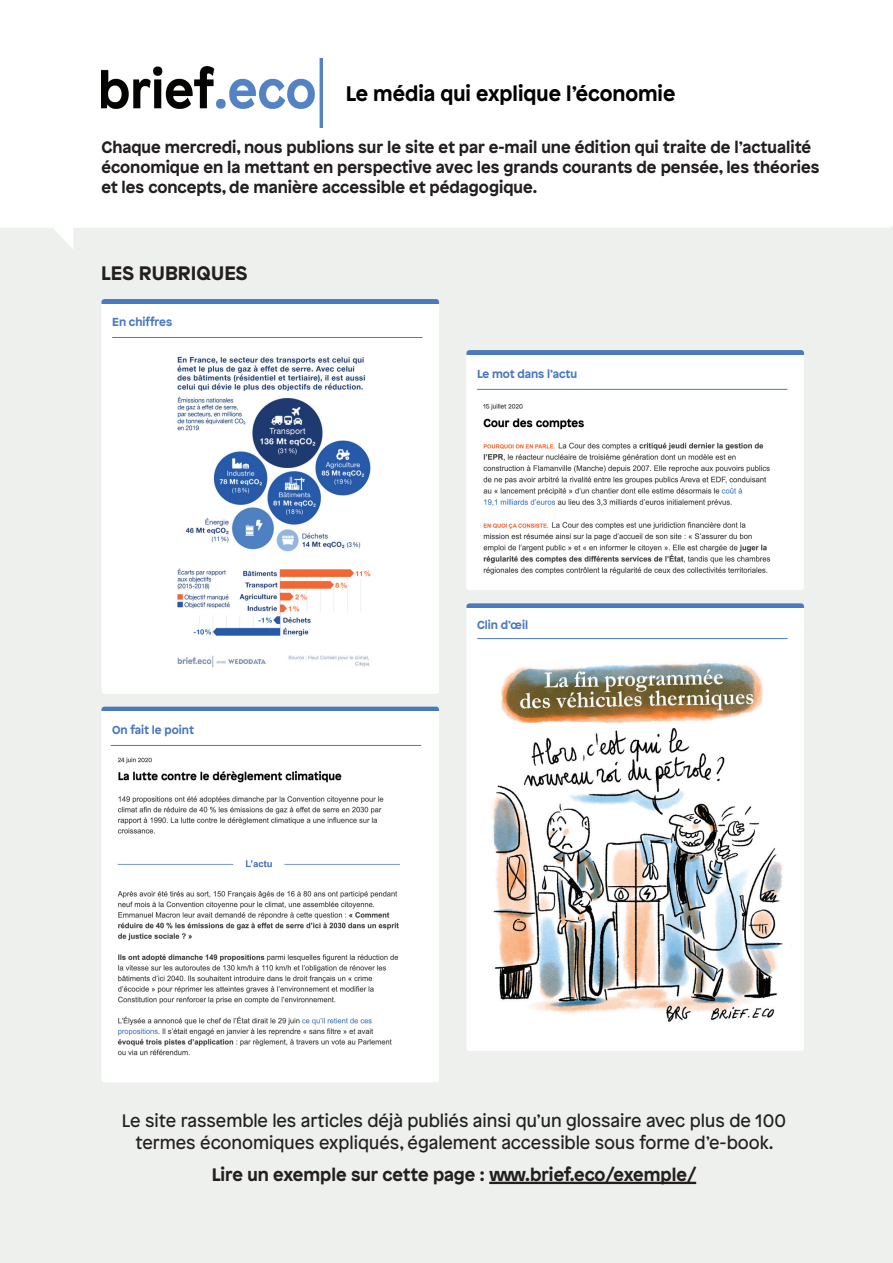
<style>
.page{position:relative;width:893px;height:1263px;background:#fff}
.page>*{position:absolute;margin:0;border:0;box-sizing:border-box;transform-origin:0 0}
.t1{font:700 21px "Patron";color:#000}
.t2{font:700 19.5px "Patron";color:#231f20}
.t3{font:18px/21.6px "Patron";color:#231f20}
.t4{font:700 18px "Patron";color:#231f20}
.t5{font:700 16.5px/19.8px "Patron";color:#231f20}
.t6{font:700 11.7px "Patron";color:#4a79be}
</style>
<div class="page">
<div style="left:0;top:1px;width:893px;height:1262px;background:#edf0ed"></div>
<div style="left:0;top:1px;width:893px;height:227px;background:#fff"></div>
<svg style="left:52px;top:227px;width:21px;height:22px"></svg>
<img style="left:102px;top:58px;width:221px;height:70px">
<hr style="left:489px;top:1182px;width:207px;height:2px;background:#231f20">
<div style="left:466px;top:603px;width:338px;height:448px;background:#fff;border-radius:3px"></div>
<hr style="left:477px;top:638px;width:311px;height:1px;background:#4a79be">
<svg style="left:466px;top:603px;width:338px;height:4px"></svg>
<div style="left:101px;top:299px;width:338px;height:395px;background:#fff;border-radius:3px"></div>
<hr style="left:112px;top:337px;width:311px;height:1px;background:#4a79be">
<svg style="left:101px;top:299px;width:338px;height:4px"></svg>
<div style="left:101px;top:707px;width:338px;height:375px;background:#fff;border-radius:3px"></div>
<hr style="left:111px;top:745px;width:310px;height:1px;background:#4a79be">
<svg style="left:101px;top:707px;width:338px;height:4px"></svg>
<div style="left:466px;top:350px;width:338px;height:240px;background:#fff;border-radius:3px"></div>
<hr style="left:477px;top:389px;width:310px;height:1px;background:#4a79be">
<svg style="left:466px;top:350px;width:338px;height:4px"></svg>
<img style="left:492px;top:663px;width:291px;height:359px">
<img style="left:483px;top:403px;width:288px;height:172px">
<img style="left:177px;top:356px;width:194px;height:312px">
<img style="left:117px;top:757px;width:283px;height:299px">
<p class="t1" style="left:346px;top:77px;width:331px">Le média qui explique l’économie</p>
<p class="t3" style="left:89px;top:132px;width:730px">Chaque mercredi, nous publions sur le site et par e-mail une édition qui traite de l’économie en la mettant en perspective avec l’actualité, de manière accessible et péd&shy;agogique.</p>
<p class="t5" style="left:101px;top:136px;width:720px">Chaque mercredi, nous publions sur le site et par e-mail une édition qui traite de l’actualité économique en la mettant en perspective avec les grands courants de pensée, les théories et les concepts, de manière accessible et pédagogique.</p>
<p class="t2" style="left:101px;top:258px;width:148px">LES RUBRIQUES</p>
<p class="t6" style="left:112px;top:313px;width:62px">En chiffres</p>
<p class="t6" style="left:112px;top:720px;width:83px">On fait le point</p>
<p class="t6" style="left:477px;top:364px;width:102px">Le mot dans l’actu</p>
<p class="t6" style="left:477px;top:615px;width:52px">Clin d’œil</p>
<p class="t3" style="left:122px;top:1109px;width:666px;text-align:center">Le site rassemble les articles déjà publiés ainsi qu’un glossaire avec plus de 100 termes économiques expliqués, également accessible sous forme d’e-book.</p>
<p class="t4" style="left:212px;top:1160px;width:486px">Lire un exemple sur cette page : www.brief.eco/exemple/</p>
</div>
